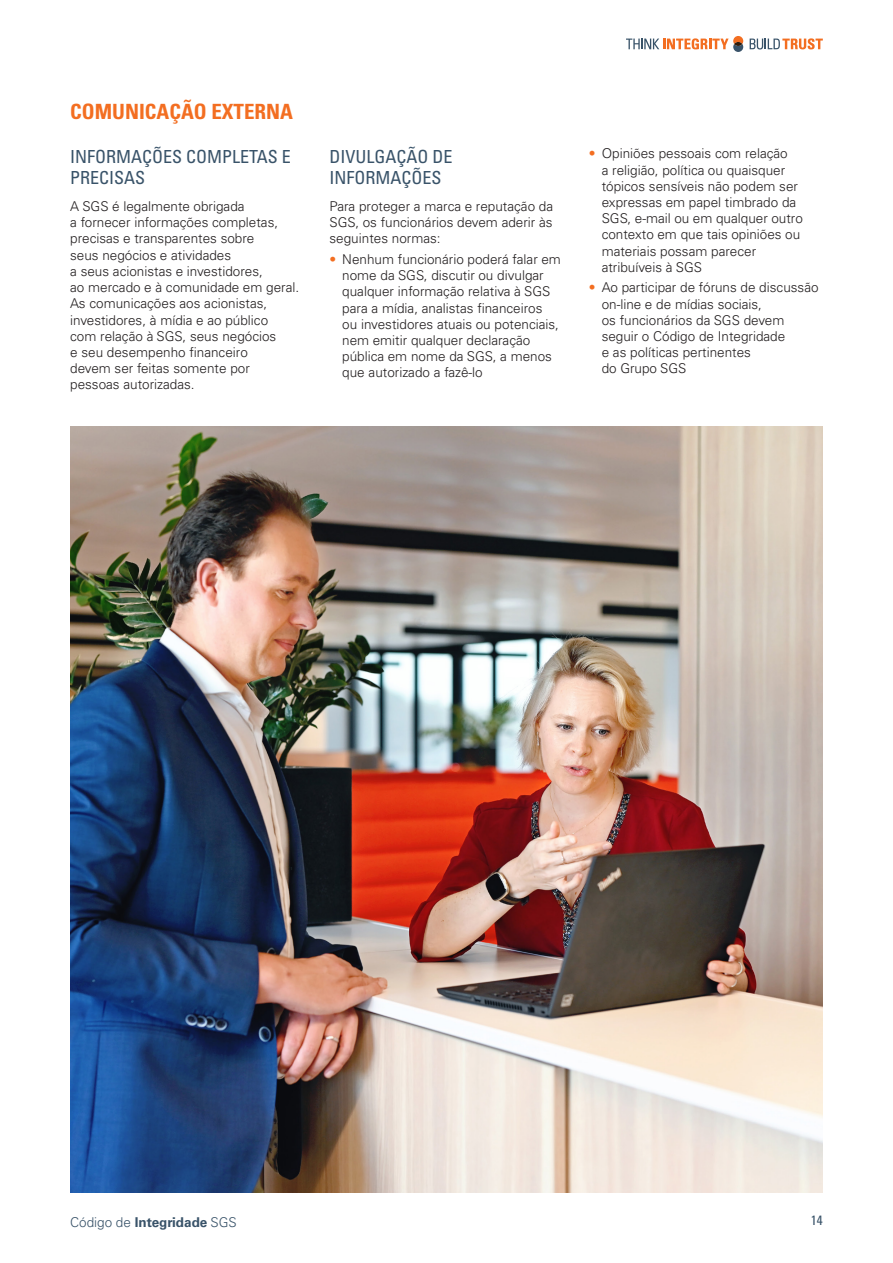
<style>
.page{position:relative;width:893px;height:1263px;background:#fff}
.page>*{position:absolute;margin:0;border:0;box-sizing:border-box;transform-origin:0 0}
.First_Subheading{font:21px "Univers LTCYR 67 Bold Cond";color:#f36e21}
.Second_Subheading{font:condensed 18px/21px "Univers LTCYR 57";color:#395369}
.Body_Text{font:300 13.5px/16.2px "Univers LTCYR 45";color:#231f20}
.t1{font:300 13.5px "Univers LTCYR 45";color:#395369}
.Body_Text-2{font:condensed 13.5px "Univers LTCYR 57";color:#395369}
.s1{color:#f36e21}
.s2{font-family:"Univers LTCYR 65";font-weight:700}
</style>
<div class="page">
<img style="left:70px;top:427px;width:753px;height:766px">
<svg style="left:750px;top:38px;width:73px;height:11px"></svg>
<svg style="left:626px;top:36px;width:117px;height:16px"></svg>
<p class="First_Subheading" style="left:70px;top:98px;width:224px">COMUNICAÇÃO EXTERNA</p>
<p class="Second_Subheading" style="left:70px;top:146px;width:222px">INFORMAÇÕES COMPLETAS E<br>PRECISAS</p>
<p class="Body_Text" style="left:70px;top:198px;width:231px">A SGS é legalmente obrigada<br>a fornecer informações completas, precisas e transparentes sobre<br>seus negócios e atividades<br>a seus acionistas e investidores,<br>ao mercado e à comunidade em geral.<br>As comunicações aos acionistas, investidores, à mídia e ao público<br>com relação à SGS, seus negócios<br>e seu desempenho financeiro<br>devem ser feitas somente por pessoas autorizadas.</p>
<p class="Second_Subheading" style="left:330px;top:146px;width:124px">DIVULGAÇÃO DE<br>INFORMAÇÕES</p>
<p class="Body_Text" style="left:330px;top:198px;width:225px;text-align:justify">Para proteger a marca e reputação da SGS, os funcionários devem aderir às seguintes normas:</p>
<p class="Body_Text" style="left:342px;top:251px;width:220px;text-indent:-13px"><span class="s1">•</span> Nenhum funcionário poderá falar em nome da SGS, discutir ou divulgar qualquer informação relativa à SGS para a mídia, analistas financeiros ou investidores atuais ou potenciais, nem emitir qualquer declaração pública em nome da SGS, a menos que autorizado a fazê-lo</p>
<p class="Body_Text" style="left:602px;top:145px;width:203px;text-indent:-13px"><span class="s1">•</span> Opiniões pessoais com relação<br>a religião, política ou quaisquer tópicos sensíveis não podem ser expressas em papel timbrado da<br>SGS, e-mail ou em qualquer outro contexto em que tais opiniões ou materiais possam parecer atribuíveis à SGS</p>
<p class="Body_Text" style="left:602px;top:279px;width:218px;text-indent:-13px"><span class="s1">•</span> Ao participar de fóruns de discussão on-line e de mídias sociais,<br>os funcionários da SGS devem seguir o Código de Integridade<br>e as políticas pertinentes<br>do Grupo SGS</p>
<p class="t1" style="left:70px;top:1214px;width:168px">Código de <span class="s2">Integridade</span> SGS</p>
<p class="Body_Text-2" style="left:811px;top:1212px;width:13px">14</p>
</div>
